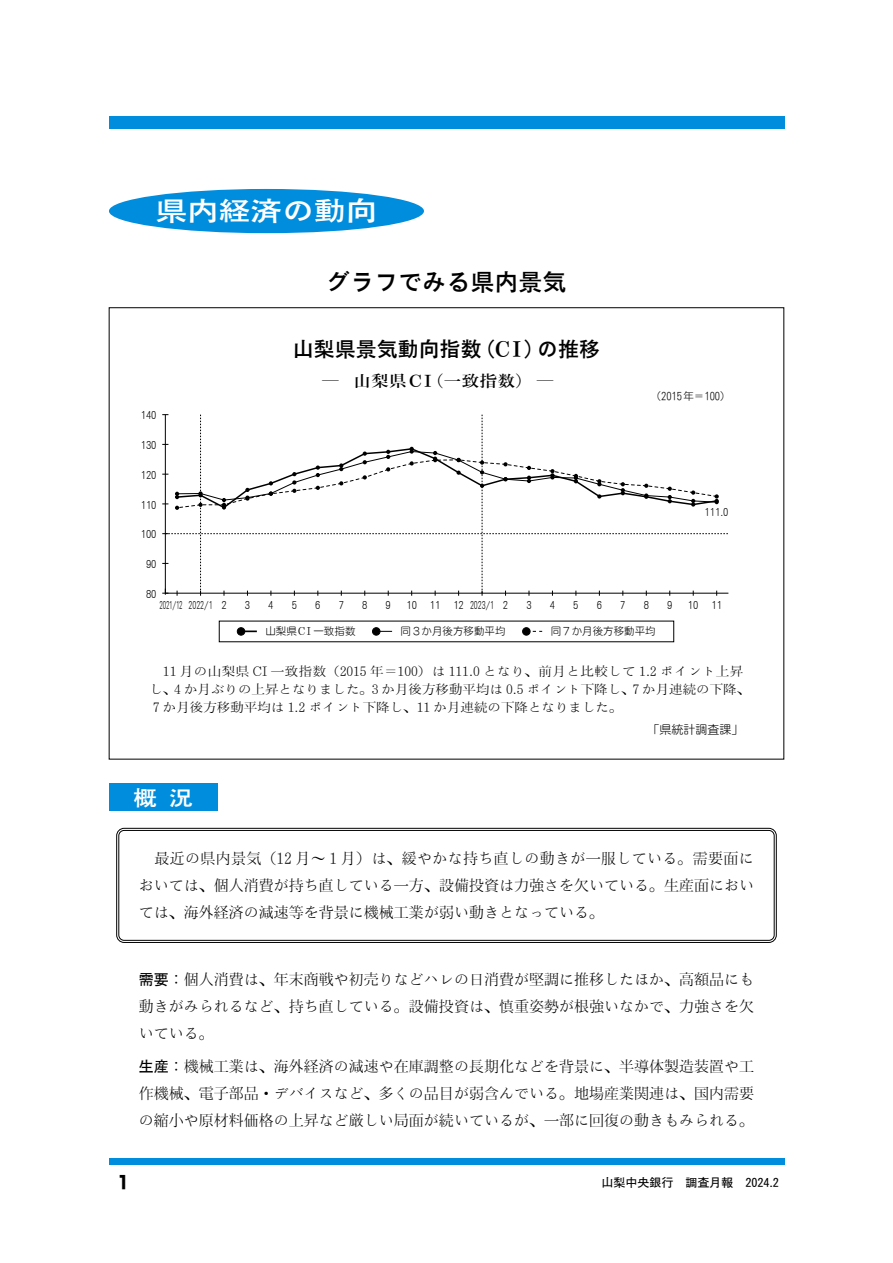
<style>
.page{position:relative;width:893px;height:1263px;background:#fff}
.page>*{position:absolute;margin:0;border:0;box-sizing:border-box;transform-origin:0 0}
.t1{font:27px "Motoya Gothic W4 90 msp RKSJ H";letter-spacing:-.02em;color:#fff;scale:1.2 1}
.t2{font:24px "Motoya Gothic W4 90 msp RKSJ H";color:#000}
.t3{font:21.6px "Motoya Gothic W4 90 msp RKSJ H";color:#fff;scale:1.11 1}
.t4{font:21px "Motoya Gothic W4 90 msp RKSJ H";color:#000}
.t5{font:18px "Mn Ip T6 M75";color:#000}
.t6{font:16.2px "Motoya Mincho W4 90 msp RKSJ H";color:#000;scale:1.11 1}
.t7{font:15px/27px "Motoya Mincho W2 90 msp RKSJ H";color:#000;text-align:justify}
.t8{font:12.6px/18px "Motoya Mincho W2 90 msp RKSJ H";color:#000;scale:1.08 1}
.t9{font:12px "Motoya Gothic W3 90 msp RKSJ H";color:#000}
.t10{font:12px "Motoya Maru W2 90 msp RKSJ H";color:#000}
.t11{font:10.5px "Motoya Maru W2 90 msp RKSJ H";color:#000}
.t12{font:10.5px "Motoya Maru W2 90 msp RKSJ H";letter-spacing:-.025em;color:#000;scale:.65 1}
.t13{font:10.5px "Mn C2 M50";color:#000}
.t14{font:10.5px "Motoya Maru W2 90 msp RKSJ H";color:#000;scale:.75 1}
.s1{font-family:"Motoya Mincho W5 90 msp RKSJ H"}
.s2{font-family:"Motoya Cedar W2 90 msp RKSJ H"}
.s3{font-family:"Motoya Mincho W3 90 msp RKSJ H"}
.s4{font-family:"Mn Mr 2 M75"}
.s5{font-family:"Motoya Gothic W3 90 msp RKSJ H"}
</style>
<div class="page">
<div style="left:109px;top:189px;width:315px;height:44px;background:#008ddd;border-radius:50%"></div>
<div style="left:109px;top:783px;width:108px;height:28px;background:#008ddd"></div>
<svg style="left:162px;top:414px;width:566px;height:182px"></svg>
<svg style="left:245px;top:630px;width:12px;height:2px"></svg>
<div style="left:237px;top:628px;width:8px;height:7px;background:#000;border-radius:50%"></div>
<div style="left:237px;top:627px;width:8px;height:9px;border:1px solid #000;border-radius:50%"></div>
<svg style="left:380px;top:631px;width:12px;height:1px"></svg>
<div style="left:372px;top:628px;width:8px;height:7px;background:#000;border-radius:50%"></div>
<div style="left:372px;top:627px;width:8px;height:9px;border:1px solid #000;border-radius:50%"></div>
<div style="left:523px;top:628px;width:7px;height:7px;background:#000;border-radius:50%"></div>
<div style="left:522px;top:627px;width:9px;height:9px;border:1px solid #000;border-radius:50%"></div>
<div style="left:116px;top:828px;width:660px;height:115px;border:1px solid #000;border-radius:7px"></div>
<div style="left:119px;top:830px;width:655px;height:110px;border:1px solid #000;border-radius:5px"></div>
<div style="left:109px;top:117px;width:675px;height:12px;background:#008ddd"></div>
<div style="left:109px;top:1158px;width:675px;height:6px;background:#008ddd"></div>
<h1 class="t1" style="left:155px;top:198px;width:187px">県内経済の動向</h1>
<h2 class="t2" style="left:326px;top:270px;width:242px">グラフでみる県内景気</h2>
<h3 class="t4" style="left:293px;top:339px;width:309px">山梨県景気動向指数（<span class="s1">C I</span>）の推移</h3>
<p class="t11" style="left:141px;top:410px;width:17px">140</p>
<p class="t11" style="left:141px;top:440px;width:17px">130</p>
<p class="t11" style="left:141px;top:470px;width:17px">120</p>
<p class="t11" style="left:141px;top:499px;width:17px">110</p>
<p class="t11" style="left:141px;top:529px;width:17px">100</p>
<p class="t11" style="left:146px;top:559px;width:12px">90</p>
<p class="t11" style="left:146px;top:589px;width:12px">80</p>
<p class="t6" style="left:321px;top:373px;width:211px">― 山梨県 C I（一致指数）―</p>
<p class="t13" style="left:651px;top:391px;width:82px"><span class="s2">（</span>2015<span class="s2">年＝</span>100<span class="s2">）</span></p>
<p class="t11" style="left:705px;top:507px;width:25px">111.0</p>
<p class="t11" style="left:221px;top:599px;width:7px">2</p>
<p class="t14" style="left:470px;top:599px;width:34px">2023/1</p>
<p class="t11" style="left:711px;top:599px;width:12px">11</p>
<p class="t11" style="left:245px;top:599px;width:7px">3</p>
<p class="t11" style="left:526px;top:599px;width:7px">3</p>
<p class="t12" style="left:160px;top:599px;width:83px">2021/12 2022/1</p>
<p class="t11" style="left:453px;top:599px;width:12px">12</p>
<p class="t11" style="left:268px;top:599px;width:7px">4</p>
<p class="t11" style="left:315px;top:599px;width:7px">6</p>
<p class="t11" style="left:362px;top:599px;width:7px">8</p>
<p class="t11" style="left:386px;top:599px;width:7px">9</p>
<p class="t11" style="left:406px;top:599px;width:12px">10</p>
<p class="t11" style="left:430px;top:599px;width:12px">11</p>
<p class="t11" style="left:503px;top:599px;width:7px">2</p>
<p class="t11" style="left:550px;top:599px;width:7px">4</p>
<p class="t11" style="left:597px;top:599px;width:7px">6</p>
<p class="t11" style="left:644px;top:599px;width:7px">8</p>
<p class="t11" style="left:667px;top:599px;width:7px">9</p>
<p class="t11" style="left:688px;top:599px;width:12px">10</p>
<p class="t11" style="left:292px;top:599px;width:7px">5</p>
<p class="t11" style="left:573px;top:599px;width:7px">5</p>
<p class="t11" style="left:339px;top:599px;width:7px">7</p>
<p class="t11" style="left:620px;top:599px;width:7px">7</p>
<p class="t11" style="left:265px;top:626px;width:92px">山梨県<span class="s3">C I</span> 一致指数</p>
<p class="t11" style="left:401px;top:626px;width:106px">同<span class="s4">3</span>か月後方移動平均</p>
<p class="t11" style="left:551px;top:626px;width:106px">同<span class="s4">7</span>か月後方移動平均</p>
<p class="t8" style="left:149px;top:663px;width:558px">　11 月の山梨県 CI 一致指数（2015 年＝100）は 111.0 となり、前月と比較して 1.2 ポイント上昇し、4 か月ぶりの上昇となりました。3 か月後方移動平均は 0.5 ポイント下降し、7 か月連続の下降、<br>7 か月後方移動平均は 1.2 ポイント下降し、11 か月連続の下降となりました。</p>
<p class="t10" style="left:647px;top:723px;width:97px">「県統計調査課」</p>
<h3 class="t3" style="left:133px;top:786px;width:56px">概況</h3>
<p class="t7" style="left:139px;top:845px;width:617px">　最近の県内景気（12 月～ 1 月）は、緩やかな持ち直しの動きが一服している。需要面においては、個人消費が持ち直している一方、設備投資は力強さを欠いている。生産面においては、海外経済の減速等を背景に機械工業が弱い動きとなっている。</p>
<p class="t7" style="left:139px;top:966px;width:617px"><span class="s5">需要</span>：個人消費は、年末商戦や初売りなどハレの日消費が堅調に推移したほか、高額品にも動きがみられるなど、持ち直している。設備投資は、慎重姿勢が根強いなかで、力強さを欠いている。</p>
<p class="t7" style="left:139px;top:1053px;width:617px"><span class="s5">生産</span>：機械工業は、海外経済の減速や在庫調整の長期化などを背景に、半導体製造装置や工作機械、電子部品・デバイスなど、多くの品目が弱含んでいる。地場産業関連は、国内需要の縮小や原材料価格の上昇など厳しい局面が続いているが、一部に回復の動きもみられる。</p>
<p class="t5" style="left:116px;top:1174px;width:15px">1</p>
<p class="t9" style="left:601px;top:1176px;width:179px">山梨中央銀行　調査月報　2024.2</p>
</div>
